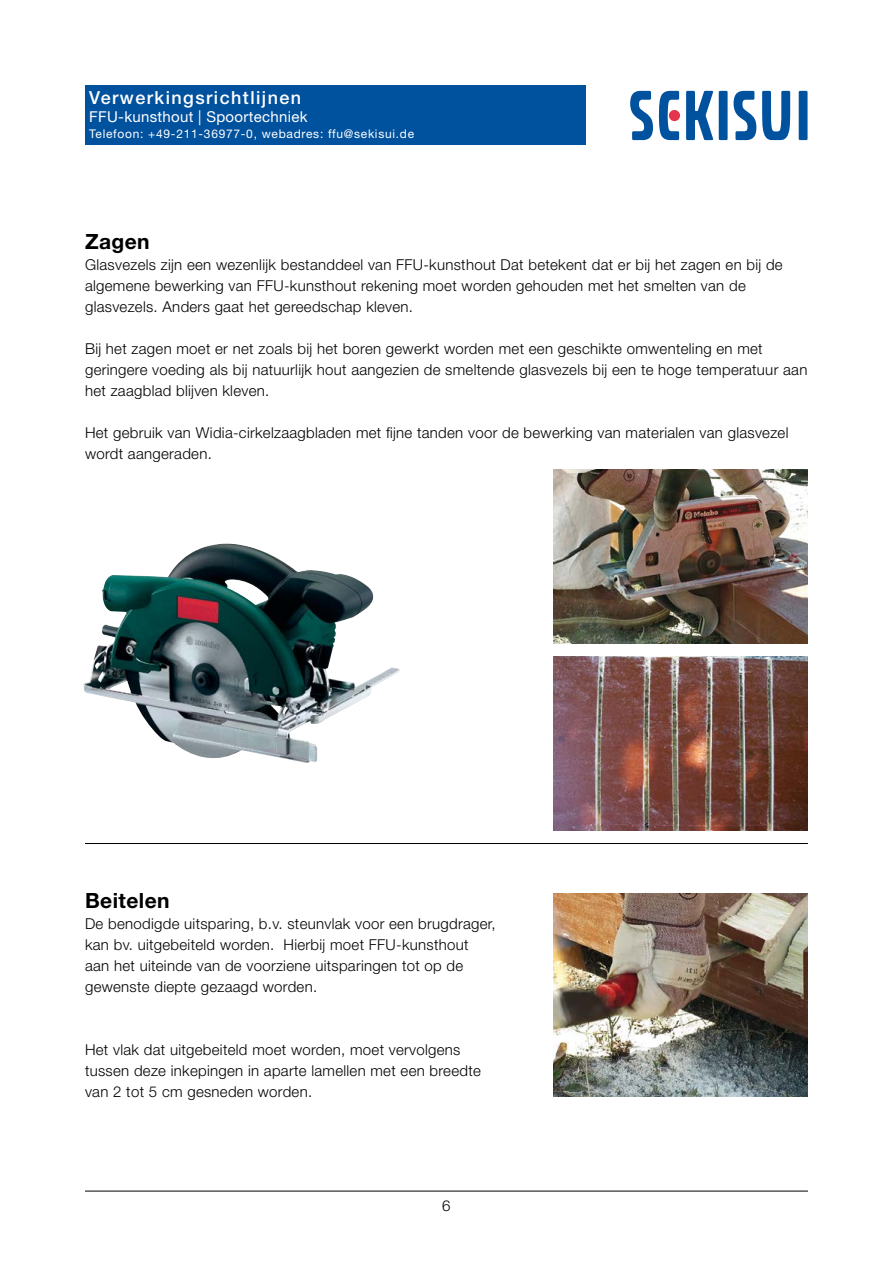
<style>
.page{position:relative;width:893px;height:1263px;background:#fff}
.page>*{position:absolute;margin:0;border:0;box-sizing:border-box;transform-origin:0 0}
.t1{font:700 21px "Helvetica Neue LT Std";letter-spacing:.02em;color:#000}
.t2{font:500 18px "Helvetica Neue LT Std";letter-spacing:.08em;color:#fff}
.t3{font:300 15px/21px "Helvetica Neue LT Std";letter-spacing:.02em;color:#000}
.t4{font:15px "Helvetica Neue LT Std";letter-spacing:.02em;color:#fff}
.t5{font:12px "Helvetica Neue LT Std";letter-spacing:.06em;color:#fff}
</style>
<div class="page">
<img style="left:83px;top:543px;width:316px;height:220px">
<div style="left:719px;top:91px;width:9px;height:49px;background:#00519e"></div>
<div style="left:799px;top:91px;width:8px;height:49px;background:#00519e"></div>
<svg style="left:630px;top:91px;width:23px;height:49px"></svg>
<svg style="left:734px;top:91px;width:22px;height:49px"></svg>
<svg style="left:762px;top:91px;width:28px;height:49px"></svg>
<svg style="left:686px;top:91px;width:27px;height:49px"></svg>
<svg style="left:659px;top:91px;width:20px;height:49px"></svg>
<div style="left:669px;top:110px;width:11px;height:11px;background:#e5344b;border-radius:50%"></div>
<div style="left:85px;top:85px;width:500px;height:60px;background:#00519e"></div>
<img style="left:553px;top:469px;width:255px;height:175px">
<img style="left:553px;top:656px;width:255px;height:175px">
<img style="left:553px;top:893px;width:255px;height:203px">
<hr style="left:85px;top:1191px;width:723px;height:1px;background:#000">
<hr style="left:85px;top:843px;width:723px;height:1px;background:#000">
<p class="t2" style="left:89px;top:87px;width:213px">Verwerkingsrichtlijnen</p>
<p class="t4" style="left:89px;top:108px;width:220px">FFU-kunsthout | Spoortechniek</p>
<p class="t5" style="left:89px;top:127px;width:326px">Telefoon: +49-211-36977-0, webadres: ffu@sekisui.de</p>
<h1 class="t1" style="left:85px;top:228px;width:66px">Zagen</h1>
<p class="t3" style="left:85px;top:254px;width:699px">Glasvezels zijn een wezenlijk bestanddeel van FFU-kunsthout Dat betekent dat er bij het zagen en bij de algemene bewerking van FFU-kunsthout rekening moet worden gehouden met het smelten van de glasvezels. Anders gaat het gereedschap kleven.</p>
<p class="t3" style="left:85px;top:338px;width:724px">Bij het zagen moet er net zoals bij het boren gewerkt worden met een geschikte omwenteling en met geringere voeding als bij natuurlijk hout aangezien de smeltende glasvezels bij een te hoge temperatuur aan het zaagblad blijven kleven.</p>
<p class="t3" style="left:85px;top:422px;width:705px">Het gebruik van Widia-cirkelzaagbladen met fijne tanden voor de bewerking van materialen van glasvezel wordt aangeraden.</p>
<h1 class="t1" style="left:85px;top:888px;width:86px">Beitelen</h1>
<p class="t3" style="left:85px;top:913px;width:412px">De benodigde uitsparing, b.v. steunvlak voor een brugdrager, kan bv. uitgebeiteld worden. Hierbij moet FFU-kunsthout aan het uiteinde van de voorziene uitsparingen tot op de gewenste diepte gezaagd worden.</p>
<p class="t3" style="left:85px;top:1039px;width:397px">Het vlak dat uitgebeiteld moet worden, moet vervolgens tussen deze inkepingen in aparte lamellen met een breedte van 2 tot 5 cm gesneden worden.</p>
<p class="t3" style="left:442px;top:1195px;width:10px">6</p>
</div>
